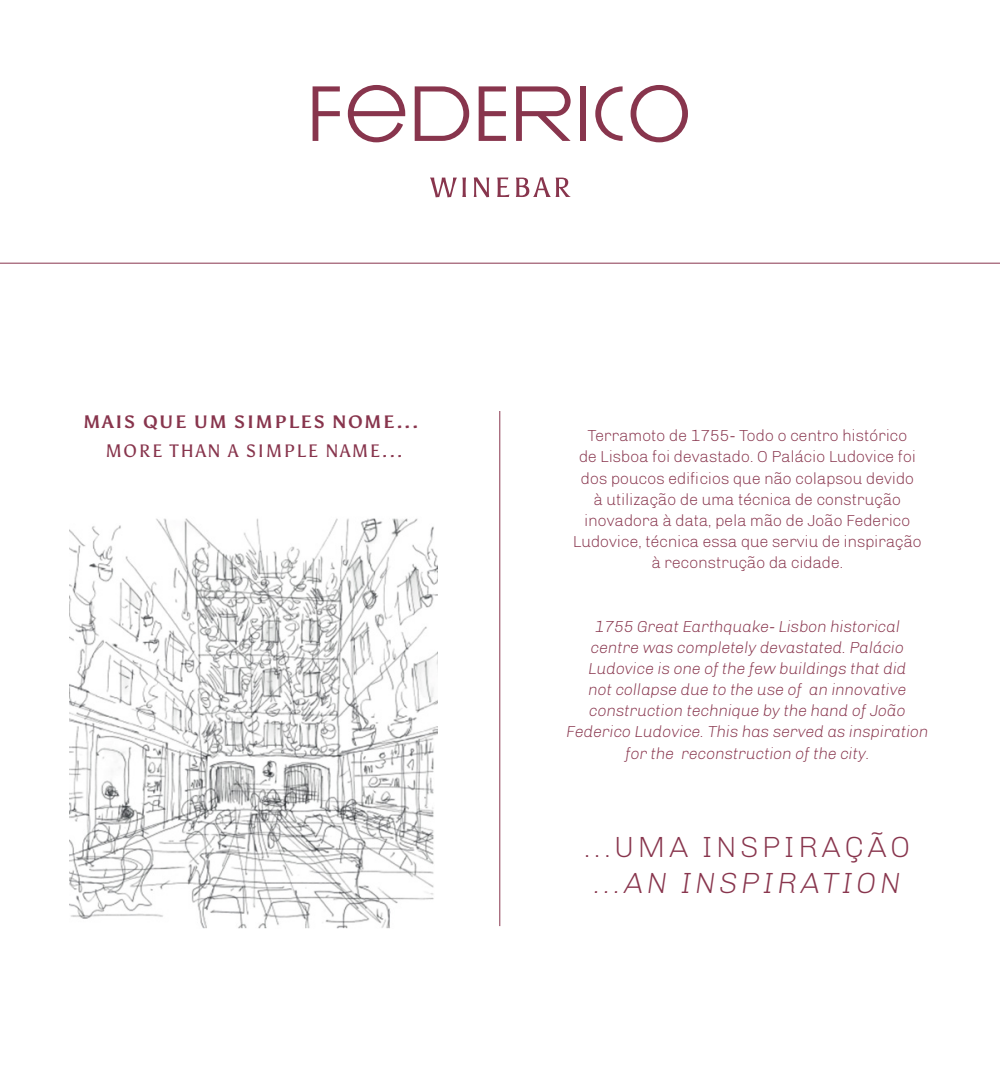
<style>
.page{position:relative;width:1000px;height:1080px;background:#fff}
.page>*{position:absolute;margin:0;border:0;box-sizing:border-box;transform-origin:0 0}
.t1{font:300 29.8px "Chivo";letter-spacing:.11em;color:#88354d}
.t2{font:italic 300 29.8px "Chivo";letter-spacing:.11em;color:#88354d}
.t3{font:700 17.9px "Asul";letter-spacing:.1em;color:#88354d}
.t4{font:17.9px "Asul";letter-spacing:.1em;color:#88354d}
.t5{font:italic 300 16.3px/21.2px "Chivo";letter-spacing:-.02em;color:#88354d;text-align:center}
.t6{font:300 16.3px/21.2px "Chivo";letter-spacing:-.02em;color:#88354d;text-align:center}
</style>
<div class="page">
<img style="left:70px;top:518px;width:368px;height:411px">
<hr style="left:500px;top:411px;width:1px;height:515px;background:#88354d">
<hr style="left:0;top:263px;width:1000px;height:1px;background:#88354d">
<svg style="left:415px;top:86px;width:54px;height:55px"></svg>
<svg style="left:479px;top:86px;width:27px;height:55px"></svg>
<svg style="left:516px;top:86px;width:55px;height:55px"></svg>
<div style="left:580px;top:86px;width:6px;height:55px;background:#88354d"></div>
<svg style="left:595px;top:86px;width:28px;height:55px"></svg>
<svg style="left:631px;top:85px;width:57px;height:57px"></svg>
<svg style="left:313px;top:86px;width:27px;height:55px"></svg>
<svg style="left:348px;top:85px;width:57px;height:57px"></svg>
<svg style="left:430px;top:178px;width:36px;height:19px"></svg>
<svg style="left:474px;top:177px;width:15px;height:20px"></svg>
<svg style="left:497px;top:177px;width:12px;height:20px"></svg>
<svg style="left:516px;top:177px;width:55px;height:20px"></svg>
<p class="t3" style="left:84px;top:411px;width:342px">MAIS QUE UM SIMPLES NOME...…</p>
<p class="t4" style="left:106px;top:440px;width:298px">MORE THAN A SIMPLE NAME...</p>
<p class="t6" style="left:573px;top:425px;width:351px">Terramoto de 1755- Todo o centro histórico<br>de Lisboa foi devastado. O Palácio Ludovice foi dos poucos edificios que não colapsou devido<br>à utilização de uma técnica de construção inovadora à data, pela mão de João Federico Ludovice, técnica essa que serviu de inspiração</p>
<p class="t6" style="left:652px;top:552px;width:193px">à reconstrução da cidade.</p>
<p class="t5" style="left:595px;top:616px;width:307px">1755 Great Earthquake- Lisbon historical</p>
<p class="t5" style="left:566px;top:637px;width:364px">centre was completely devastated. Palácio Ludovice is one of the few buildings that did<br>not collapse due to the use of an innovative construction technique by the hand of João Federico Ludovice. This has served as inspiration for the reconstruction of the city.</p>
<p class="t1" style="left:584px;top:830px;width:329px">...UMA INSPIRAÇÃO</p>
<p class="t2" style="left:594px;top:865px;width:309px">...AN INSPIRATION</p>
</div>
